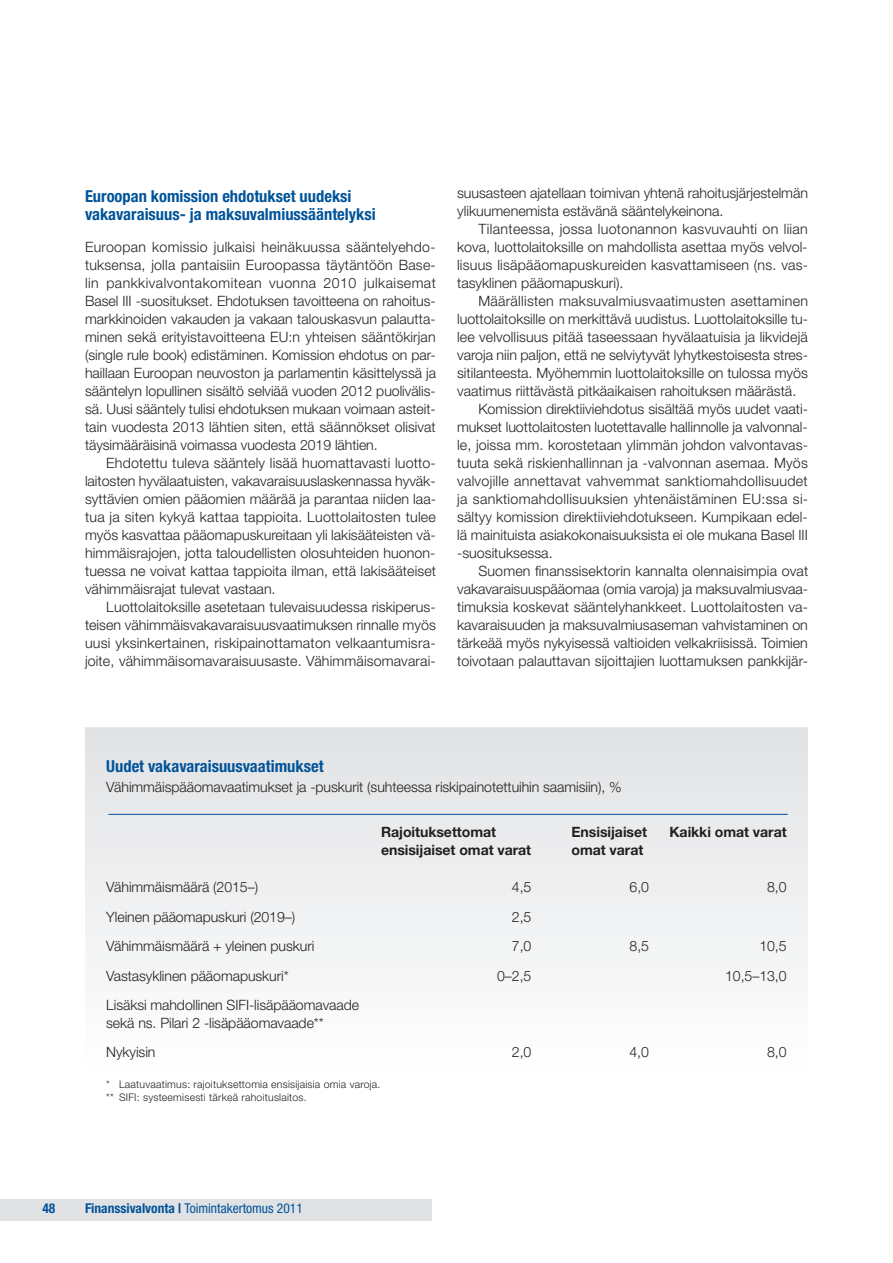
<style>
.page{position:relative;width:893px;height:1263px;background:#fff}
.page>*{position:absolute;margin:0;border:0;box-sizing:border-box;transform-origin:0 0}
.t1{font:700 condensed 16.5px/18px "Helvetica Neue LT Std";color:#015399}
.t2{font:300 14.25px/18px "Helvetica Neue LT Std";color:#231f20;text-align:justify}
.t3{font:300 14.25px "Helvetica Neue LT Std";letter-spacing:.02em;color:#231f20}
.t4{font:700 14.25px/18px "Helvetica Neue LT Std";letter-spacing:-.005em;color:#231f20}
.t5{font:condensed 13.5px "Helvetica Neue LT Std";color:#015399}
.t6{font:700 condensed 13.5px "Helvetica Neue LT Std";color:#015399}
.t7{font:300 10.5px/12.6px "Helvetica Neue LT Std";letter-spacing:.02em;color:#231f20}
.s1{font-weight:700}
</style>
<div class="page">
<div style="left:0;top:1199px;width:432px;height:21px;background:#e1e2e4"></div>
<svg style="left:85px;top:727px;width:723px;height:233px"></svg>
<hr style="left:108px;top:814px;width:680px;height:1px;background:#015399">
<p class="t1" style="left:85px;top:187px;width:292px">Euroopan komission ehdotukset uudeksi vakavaraisuus- ja maksuvalmiussääntelyksi</p>
<p class="t2" style="left:85px;top:238px;width:353px">Euroopan komissio julkaisi heinäkuussa sääntelyehdo&shy;tuksensa, jolla pantaisiin Euroopassa täytäntöön Base&shy;lin pankkivalvontakomitean vuonna 2010 julkaisemat Basel III -suositukset. Ehdotuksen tavoitteena on rahoitus&shy;markkinoiden vakauden ja vakaan talouskasvun palautta&shy;minen sekä erityistavoitteena EU:n yhteisen sääntökirjan (single rule book) edistäminen. Komission ehdotus on par&shy;haillaan Euroopan neuvoston ja parlamentin käsittelyssä ja sääntelyn lopullinen sisältö selviää vuoden 2012 puolivälis&shy;sä. Uusi sääntely tulisi ehdotuksen mukaan voimaan asteit&shy;tain vuodesta 2013 lähtien siten, että säännökset olisivat täysimääräisinä voimassa vuodesta 2019 lähtien.</p>
<p class="t2" style="left:85px;top:454px;width:353px;text-indent:21px">Ehdotettu tuleva sääntely lisää huomattavasti luotto&shy;laitosten hyvälaatuisten, vakavaraisuuslaskennassa hyväk&shy;syttävien omien pääomien määrää ja parantaa niiden laa&shy;tua ja siten kykyä kattaa tappioita. Luottolaitosten tulee myös kasvattaa pääomapuskureitaan yli lakisääteisten vä&shy;himmäisrajojen, jotta taloudellisten olosuhteiden huonon&shy;tuessa ne voivat kattaa tappioita ilman, että lakisääteiset vähimmäisrajat tulevat vastaan.</p>
<p class="t2" style="left:85px;top:598px;width:352px;text-indent:21px">Luottolaitoksille asetetaan tulevaisuudessa riskiperus&shy;teisen vähimmäisvakavaraisuusvaatimuksen rinnalle myös uusi yksinkertainen, riskipainottamaton velkaantumisra&shy;joite, vähimmäisomavaraisuusaste. Vähimmäisomavarai-</p>
<p class="t2" style="left:457px;top:184px;width:352px">suusasteen ajatellaan toimivan yhtenä rahoitusjärjestelmän ylikuumenemista estävänä sääntelykeinona.</p>
<p class="t2" style="left:457px;top:220px;width:352px;text-indent:21px">Tilanteessa, jossa luotonannon kasvuvauhti on liian kova, luottolaitoksille on mahdollista asettaa myös velvol&shy;lisuus lisäpääomapuskureiden kasvattamiseen (ns. vas&shy;tasyklinen pääomapuskuri).</p>
<p class="t3" style="left:478px;top:292px;width:331px">Määrällisten maksuvalmiusvaatimusten asettaminen</p>
<p class="t2" style="left:457px;top:310px;width:352px">luottolaitoksille on merkittävä uudistus. Luottolaitoksille tu-</p>
<p class="t2" style="left:457px;top:328px;width:352px">lee velvollisuus pitää taseessaan hyvälaatuisia ja likvidejä</p>
<p class="t2" style="left:457px;top:346px;width:352px">varoja niin paljon, että ne selviytyvät lyhytkestoisesta stres-</p>
<p class="t2" style="left:457px;top:364px;width:352px">sitilanteesta. Myöhemmin luottolaitoksille on tulossa myös</p>
<p class="t2" style="left:457px;top:382px;width:341px">vaatimus riittävästä pitkäaikaisen rahoituksen määrästä.</p>
<p class="t2" style="left:478px;top:400px;width:331px">Komission direktiiviehdotus sisältää myös uudet vaati-</p>
<p class="t2" style="left:457px;top:418px;width:352px">mukset luottolaitosten luotettavalle hallinnolle ja valvonnal-</p>
<p class="t2" style="left:457px;top:436px;width:352px">le, joissa mm. korostetaan ylimmän johdon valvontavas-</p>
<p class="t2" style="left:457px;top:454px;width:352px">tuuta sekä riskienhallinnan ja -valvonnan asemaa. Myös</p>
<p class="t3" style="left:457px;top:472px;width:352px">valvojille annettavat vahvemmat sanktiomahdollisuudet</p>
<p class="t3" style="left:457px;top:490px;width:353px">ja sanktiomahdollisuuksien yhtenäistäminen EU:ssa si-</p>
<p class="t2" style="left:457px;top:508px;width:352px">sältyy komission direktiiviehdotukseen. Kumpikaan edel-</p>
<p class="t2" style="left:457px;top:526px;width:352px">lä mainituista asiakokonaisuuksista ei ole mukana Basel III</p>
<p class="t2" style="left:457px;top:544px;width:97px">-suosituksessa.</p>
<p class="t2" style="left:478px;top:562px;width:331px">Suomen finanssisektorin kannalta olennaisimpia ovat</p>
<p class="t2" style="left:457px;top:580px;width:352px">vakavaraisuuspääomaa (omia varoja) ja maksuvalmiusvaa-</p>
<p class="t2" style="left:457px;top:598px;width:352px">timuksia koskevat sääntelyhankkeet. Luottolaitosten va-</p>
<p class="t2" style="left:457px;top:616px;width:352px">kavaraisuuden ja maksuvalmiusaseman vahvistaminen on</p>
<p class="t2" style="left:457px;top:634px;width:352px">tärkeää myös nykyisessä valtioiden velkakriisissä. Toimien</p>
<p class="t2" style="left:457px;top:652px;width:352px">toivotaan palauttavan sijoittajien luottamuksen pankkijär-</p>
<p class="t1" style="left:106px;top:757px;width:219px">Uudet vakavaraisuusvaatimukset</p>
<p class="t2" style="left:106px;top:778px;width:517px">Vähimmäispääomavaatimukset ja -puskurit (suhteessa riskipainotettuihin saamisiin), %</p>
<p class="t4" style="left:381px;top:822px;width:152px">Rajoituksettomat ensisijaiset omat varat</p>
<p class="t4" style="left:571px;top:822px;width:77px">Ensisijaiset omat varat</p>
<p class="t4" style="left:669px;top:822px;width:119px">Kaikki omat varat</p>
<p class="t2" style="left:106px;top:877px;width:153px">Vähimmäismäärä (2015–)</p>
<p class="t2" style="left:512px;top:877px;width:21px">4,5</p>
<p class="t2" style="left:630px;top:877px;width:21px">6,0</p>
<p class="t2" style="left:767px;top:877px;width:21px">8,0</p>
<p class="t2" style="left:106px;top:907px;width:190px">Yleinen pääomapuskuri (2019–)</p>
<p class="t2" style="left:512px;top:907px;width:21px">2,5</p>
<p class="t2" style="left:106px;top:937px;width:210px">Vähimmäismäärä + yleinen puskuri</p>
<p class="t2" style="left:512px;top:937px;width:21px">7,0</p>
<p class="t2" style="left:629px;top:937px;width:21px">8,5</p>
<p class="t2" style="left:759px;top:937px;width:29px">10,5</p>
<p class="t2" style="left:106px;top:967px;width:184px">Vastasyklinen pääomapuskuri*</p>
<p class="t2" style="left:497px;top:967px;width:36px">0–2,5</p>
<p class="t2" style="left:725px;top:967px;width:63px">10,5–13,0</p>
<p class="t2" style="left:106px;top:995px;width:254px">Lisäksi mahdollinen SIFI-lisäpääomavaade sekä ns. Pilari 2 -lisäpääomavaade**</p>
<p class="t2" style="left:106px;top:1042px;width:51px">Nykyisin</p>
<p class="t2" style="left:512px;top:1042px;width:21px">2,0</p>
<p class="t2" style="left:629px;top:1042px;width:21px">4,0</p>
<p class="t2" style="left:767px;top:1042px;width:21px">8,0</p>
<p class="t7" style="left:106px;top:1078px;width:276px">* Laatuvaatimus: rajoituksettomia ensisijaisia omia varoja. ** SIFI: systeemisesti tärkeä rahoituslaitos.</p>
<p class="t6" style="left:43px;top:1200px;width:14px">48</p>
<p class="t5" style="left:85px;top:1200px;width:219px"><span class="s1">Finanssivalvonta |</span> Toimintakertomus 2011</p>
</div>
